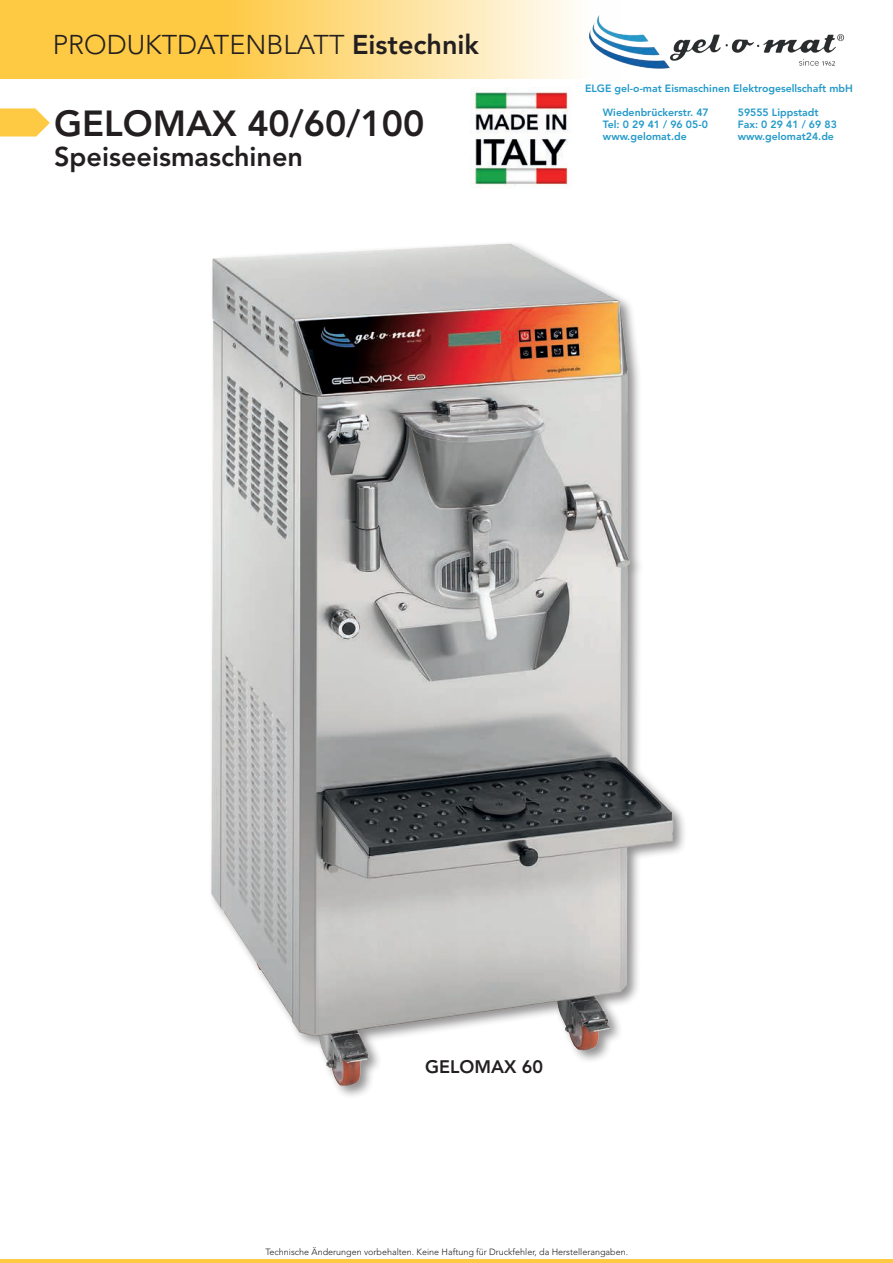
<style>
.page{position:relative;width:893px;height:1263px;background:#fff}
.page>*{position:absolute;margin:0;border:0;box-sizing:border-box;transform-origin:0 0}
.t1{font:800 36px "Avenir LT Std";color:#231f20}
.t2{font:300 27px "Avenir LT Std";color:#231f20}
.t3{font:800 27px "Avenir LT Std";color:#231f20}
.t4{font:800 18px "Avenir LT Std";color:#231f20}
.t5{font:800 10.5px/12px "Avenir LT Std";color:#2299c9}
.t6{font:300 9px "Avenir LT Std";color:#231f20}
.s1{font-weight:800}
</style>
<div class="page">
<svg style="left:0;top:0;width:576px;height:79px;background:#fed879"></svg>
<hr style="left:0;top:1259px;width:893px;height:4px;background:#fec943">
<img style="left:589px;top:15px;width:256px;height:54px">
<svg style="left:0;top:108px;width:50px;height:28px"></svg>
<img style="left:474px;top:87px;width:95px;height:101px">
<img style="left:211px;top:243px;width:473px;height:853px">
<h2 class="t2" style="left:53px;top:29px;width:428px">PRODUKTDATENBLATT <span class="s1">Eistechnik</span></h2>
<h1 class="t1" style="left:54px;top:102px;width:372px">GELOMAX 40/60/100</h1>
<h2 class="t3" style="left:54px;top:140px;width:251px">Speiseeismaschinen</h2>
<p class="t5" style="left:585px;top:83px;width:269px">ELGE gel-o-mat Eismaschinen Elektrogesellschaft mbH</p>
<p class="t5" style="left:738px;top:107px;width:101px">59555 Lippstadt<br>Fax: 0 29 41 / 69 83 www.gelomat24.de</p>
<p class="t5" style="left:603px;top:107px;width:107px">Wiedenbrückerstr. 47<br>Tel: 0 29 41 / 96 05-0</p>
<p class="t5" style="left:603px;top:131px;width:85px">www.gelomat.de</p>
<h3 class="t4" style="left:425px;top:1056px;width:119px">GELOMAX 60</h3>
<p class="t6" style="left:265px;top:1246px;width:364px">Technische Änderungen vorbehalten. Keine Haftung für Druckfehler, da Herstellerangaben.</p>
</div>
